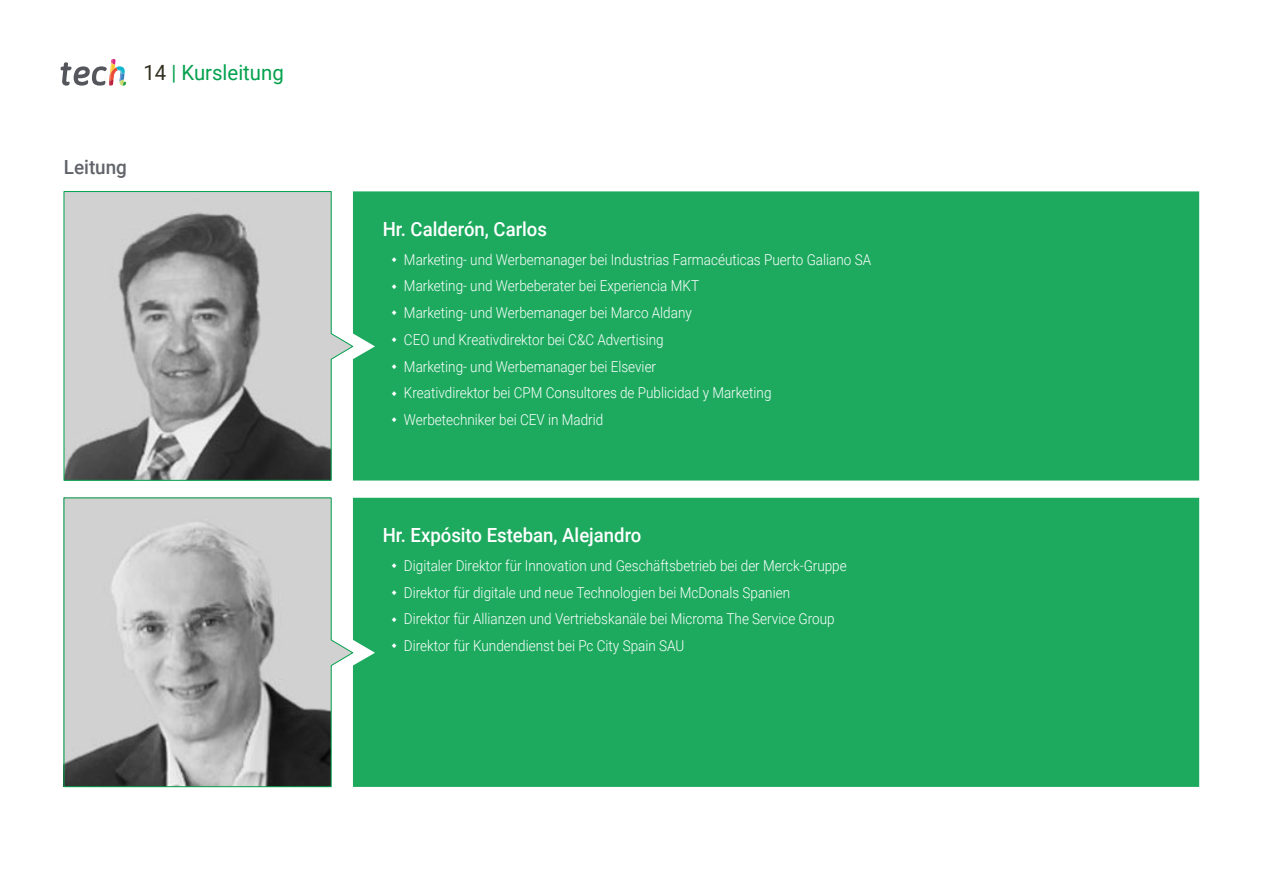
<style>
.page{position:relative;width:1263px;height:893px;background:#fff}
.page>*{position:absolute;margin:0;border:0;box-sizing:border-box;transform-origin:0 0}
.t1{font:21px "Roboto";color:#04a14d}
.t2{font:500 19.5px "Roboto";color:#fff;scale:.95 1}
.t3{font:500 19.5px "Roboto";color:#61646a}
.t4{font:300 15px/26.7px "Roboto";color:#fff;scale:.9 1}
.s1{color:#312e20}
</style>
<div class="page">
<div style="left:353px;top:191px;width:846px;height:290px;background:#1daa5f"></div>
<div style="left:353px;top:498px;width:846px;height:289px;background:#1daa5f"></div>
<svg style="left:64px;top:191px;width:289px;height:290px;background:#a9abaa"></svg>
<svg style="left:64px;top:497px;width:289px;height:290px;background:#b1b3b2"></svg>
<svg style="left:61px;top:59px;width:65px;height:27px"></svg>
<svg style="left:392px;top:257px;width:5px;height:5px"></svg>
<svg style="left:392px;top:284px;width:5px;height:5px"></svg>
<svg style="left:392px;top:310px;width:5px;height:5px"></svg>
<svg style="left:392px;top:337px;width:5px;height:5px"></svg>
<svg style="left:392px;top:364px;width:5px;height:5px"></svg>
<svg style="left:392px;top:391px;width:5px;height:5px"></svg>
<svg style="left:392px;top:417px;width:5px;height:5px"></svg>
<svg style="left:392px;top:563px;width:5px;height:5px"></svg>
<svg style="left:392px;top:590px;width:5px;height:5px"></svg>
<svg style="left:392px;top:617px;width:5px;height:5px"></svg>
<svg style="left:392px;top:643px;width:5px;height:5px"></svg>
<h1 class="t1" style="left:144px;top:57px;width:142px"><span class="s1">14</span> | Kursleitung</h1>
<h2 class="t3" style="left:64px;top:154px;width:65px">Leitung</h2>
<h2 class="t2" style="left:383px;top:215px;width:174px">Hr. Calderón, Carlos</h2>
<p class="t4" style="left:404px;top:245px;width:521px">Marketing- und Werbemanager bei Industrias Farmacéuticas Puerto Galiano SA Marketing- und Werbeberater bei Experiencia MKT<br>Marketing- und Werbemanager bei Marco Aldany<br>CEO und Kreativdirektor bei C&amp;C Advertising<br>Marketing- und Werbemanager bei Elsevier<br>Kreativdirektor bei CPM Consultores de Publicidad y Marketing<br>Werbetechniker bei CEV in Madrid</p>
<h2 class="t2" style="left:383px;top:522px;width:274px">Hr. Expósito Esteban, Alejandro</h2>
<p class="t4" style="left:404px;top:552px;width:493px">Digitaler Direktor für Innovation und Geschäftsbetrieb bei der Merck-Gruppe Direktor für digitale und neue Technologien bei McDonals Spanien<br>Direktor für Allianzen und Vertriebskanäle bei Microma The Service Group Direktor für Kundendienst bei Pc City Spain SAU</p>
</div>
